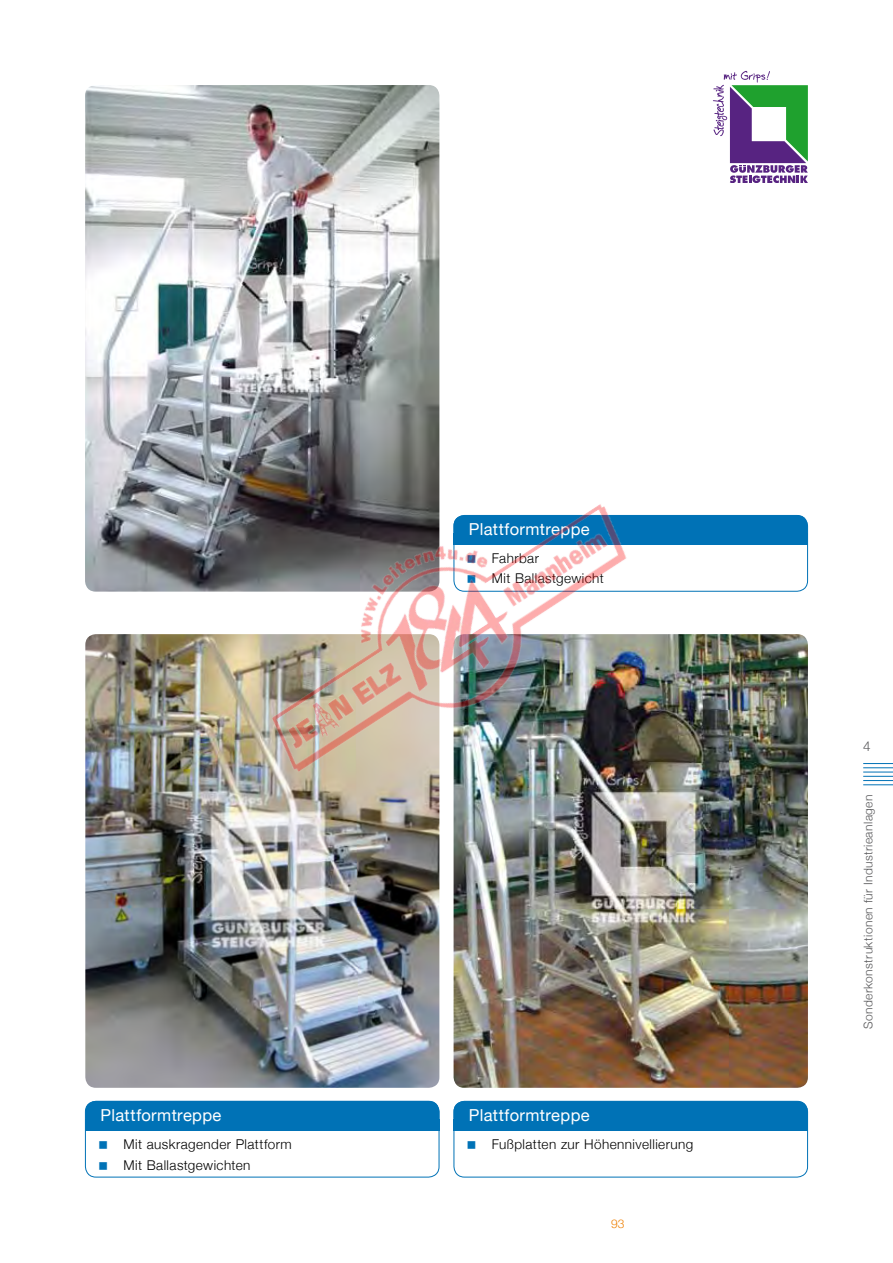
<style>
.page{position:relative;width:893px;height:1263px;background:#fff}
.page>*{position:absolute;margin:0;border:0;box-sizing:border-box;transform-origin:0 0}
.t1{font:16.5px "Helvetica Neue";letter-spacing:.025em;color:#fff}
.t2{font:300 13.5px/20.7px "Helvetica Neue";letter-spacing:.03em;color:#000}
.t3{font:300 13.5px "Helvetica Neue";color:#58585a}
.t4{font:300 12px "Helvetica Neue";letter-spacing:.035em;color:#58585a}
.t5{font:300 12px "Helvetica Neue";color:#ee7f00}
</style>
<div class="page">
<div style="left:85px;top:1101px;width:354px;height:76px;border:1px solid #0072b6;border-radius:11px"></div>
<div style="left:85px;top:1101px;width:354px;height:27px;background:#0072b6;border-radius:11px"></div>
<div style="left:85px;top:1119px;width:354px;height:12px;background:#0072b6"></div>
<div style="left:454px;top:515px;width:354px;height:27px;background:#0072b6;border-radius:11px"></div>
<div style="left:454px;top:534px;width:354px;height:11px;background:#0072b6"></div>
<div style="left:454px;top:1101px;width:354px;height:76px;border:1px solid #0072b6;border-radius:11px"></div>
<div style="left:454px;top:1101px;width:354px;height:27px;background:#0072b6;border-radius:11px"></div>
<div style="left:454px;top:1120px;width:354px;height:11px;background:#0072b6"></div>
<img style="left:85px;top:85px;width:354px;height:507px">
<img style="left:454px;top:634px;width:354px;height:454px">
<img style="left:85px;top:634px;width:354px;height:454px">
<svg style="left:713px;top:71px;width:95px;height:112px"></svg>
<hr style="left:863px;top:763px;width:30px;height:1px;background:#0072b6">
<hr style="left:863px;top:767px;width:30px;height:1px;background:#0072b6">
<hr style="left:863px;top:772px;width:30px;height:1px;background:#0072b6">
<hr style="left:863px;top:776px;width:30px;height:1px;background:#0072b6">
<hr style="left:863px;top:780px;width:30px;height:1px;background:#0072b6">
<hr style="left:863px;top:784px;width:30px;height:1px;background:#0072b6">
<img style="left:223px;top:444px;width:447px;height:375px">
<svg style="left:468px;top:555px;width:7px;height:7px"></svg>
<svg style="left:468px;top:575px;width:7px;height:8px"></svg>
<p class="t1" style="left:101px;top:1105px;width:122px">Plattformtreppe</p>
<p class="t2" style="left:124px;top:1133px;width:170px">Mit auskragender Plattform<br>Mit Ballastgewichten</p>
<p class="t1" style="left:469px;top:519px;width:122px">Plattformtreppe</p>
<p class="t2" style="left:492px;top:547px;width:114px">Fahrbar<br>Mit Ballastgewicht</p>
<p class="t1" style="left:469px;top:1105px;width:122px">Plattformtreppe</p>
<p class="t2" style="left:492px;top:1133px;width:203px">Fußplatten zur Höhennivellierung</p>
<p class="t5" style="left:611px;top:1216px;width:15px">93</p>
<p class="t3" style="left:863px;top:738px;width:9px">4</p>
<p class="t4" style="left:861px;top:1029px;width:236px;rotate:-90deg">Sonderkonstruktionen für Industrieanlagen</p>
</div>
